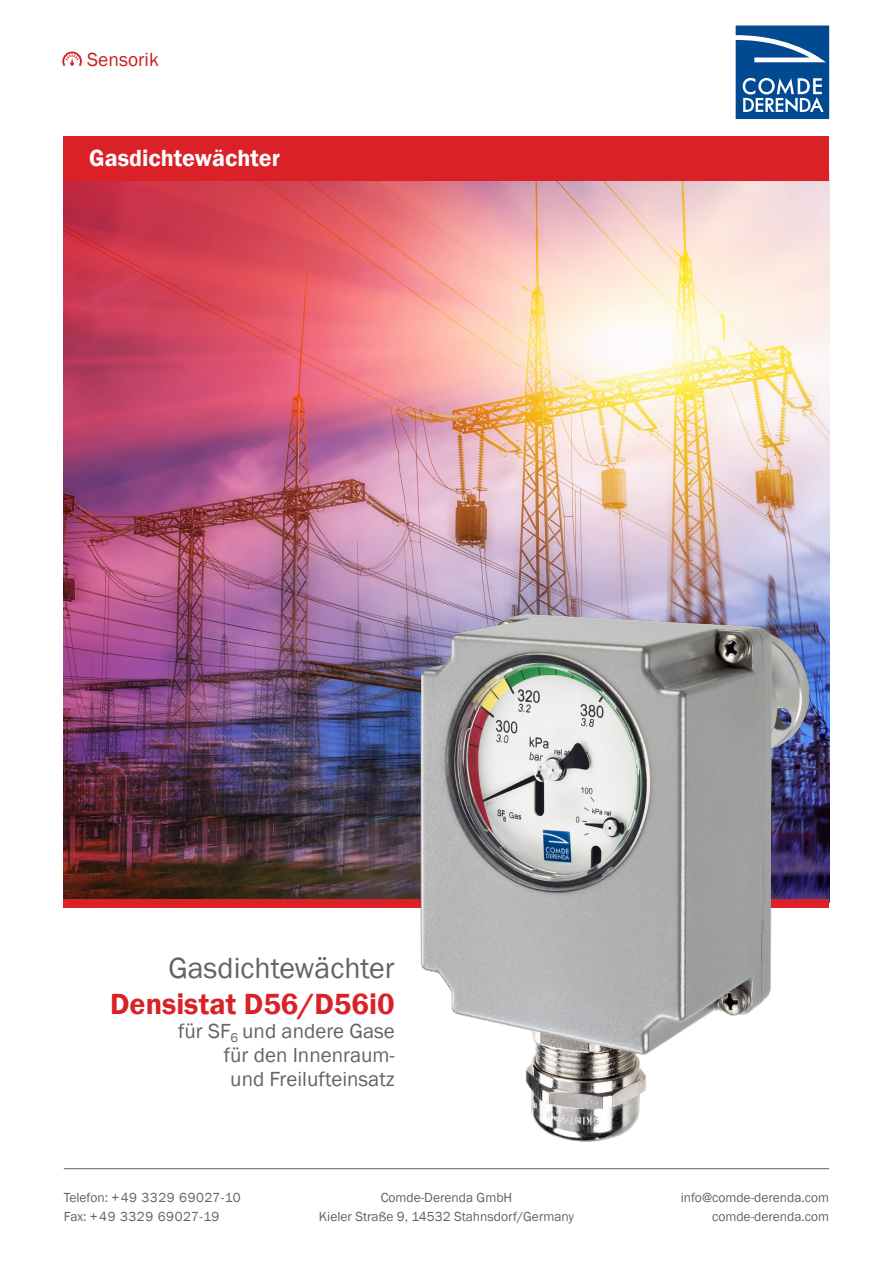
<style>
.page{position:relative;width:893px;height:1263px;background:#fff}
.page>*{position:absolute;margin:0;border:0;box-sizing:border-box;transform-origin:0 0}
.t1{font:600 30px "Franklin Gothic";color:#da2128}
.t2{font:30px "Franklin Gothic";color:#636366}
.t3{font:600 24px "Franklin Gothic";color:#fff}
.t4{font:21px "Franklin Gothic";color:#636366}
.t5{font:19.5px "Franklin Gothic";color:#c71c1c}
.t6{font:13.5px/18.8px "Franklin Gothic";color:#636366;text-align:center}
.t7{font:13.5px/18.8px "Franklin Gothic";letter-spacing:.04em;color:#636366}
</style>
<div class="page">
<hr style="left:64px;top:1168px;width:765px;height:1px;background:#636366">
<svg style="left:62px;top:52px;width:20px;height:14px"></svg>
<svg style="left:736px;top:26px;width:93px;height:93px;background:#336da6"></svg>
<img style="left:64px;top:181px;width:765px;height:718px">
<div style="left:64px;top:136px;width:765px;height:45px;background:#da2128"></div>
<div style="left:64px;top:899px;width:765px;height:8px;background:#da2128"></div>
<img style="left:414px;top:606px;width:404px;height:536px">
<h3 class="t5" style="left:87px;top:48px;width:73px">Sensorik</h3>
<p class="t3" style="left:89px;top:143px;width:192px">Gasdichtewächter</p>
<p class="t2" style="left:168px;top:949px;width:228px">Gasdichtewächter</p>
<p class="t1" style="left:110px;top:985px;width:286px">Densistat D56/D56i0</p>
<p class="t4" style="left:178px;top:1018px;width:218px">für SF<sub>6</sub> und andere Gase</p>
<p class="t4" style="left:224px;top:1042px;width:172px">für den Innenraum-</p>
<p class="t4" style="left:230px;top:1066px;width:166px">und Freilufteinsatz</p>
<p class="t7" style="left:64px;top:1189px;width:178px">Telefon: +49 3329 69027-10<br>Fax: +49 3329 69027-19</p>
<p class="t6" style="left:319px;top:1189px;width:257px">Comde-Derenda GmbH<br>Kieler Straße 9, 14532 Stahnsdorf/Germany</p>
<p class="t6" style="left:681px;top:1189px;width:150px;text-align:right">info@comde-derenda.com comde-derenda.com</p>
</div>
